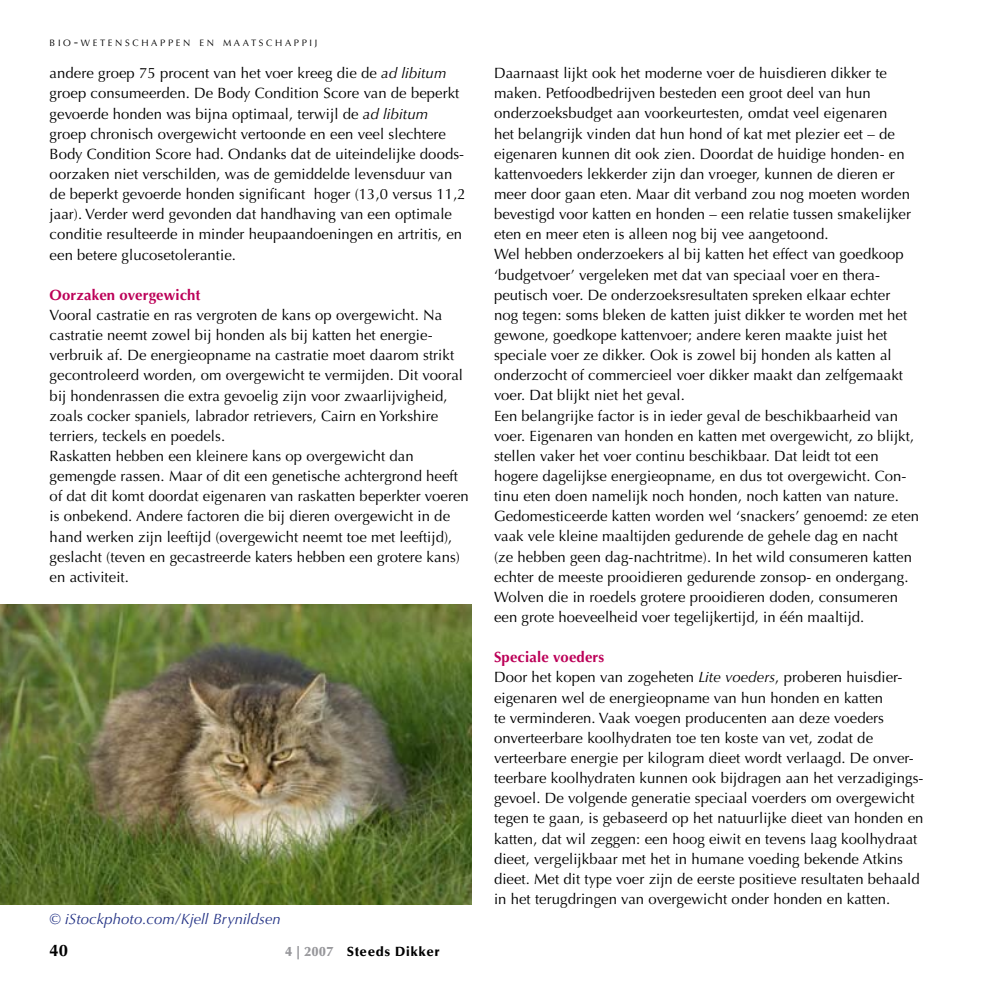
<style>
.page{position:relative;width:993px;height:993px;background:#fff}
.page>*{position:absolute;margin:0;border:0;box-sizing:border-box;transform-origin:0 0}
.t1{font:700 16.62px "Optima";color:#000}
.t2{font:14.88px/20.1px "Optima";letter-spacing:.005em;color:#000}
.t3{font:italic 14.88px "Optima";letter-spacing:.005em;color:#233285}
.t4{font:700 14.88px "Optima";letter-spacing:.01em;color:#bc0058}
.t5{font:900 13.3px "Optima";letter-spacing:.05em;color:#000}
.t6{font:9.28px "Optima";letter-spacing:.285em;color:#000}
.s1{font-size:13.3px}
.s2{font-style:italic}
.s3{color:#97979b}
.s4{font-weight:700;color:#bc0058}
</style>
<div class="page">
<img style="left:0;top:604px;width:471px;height:300px">
<p class="t6" style="left:50px;top:38px;width:269px">BIO<span class="s1">-</span>WETENSCHAPPEN EN MAATSCHAPPIJ</p>
<p class="t2" style="left:50px;top:63px;width:417px">andere groep 75 procent van het voer kreeg die de <span class="s2">ad libitum </span>groep consumeerden. De Body Condition Score van de beperkt gevoerde honden was bijna optimaal, terwijl de <span class="s2">ad libitum </span>groep chronisch overgewicht vertoonde en een veel slechtere Body Condition Score had. Ondanks dat de uiteindelijke doods&shy;oorzaken niet verschilden, was de gemiddelde levensduur van de beperkt gevoerde honden significant hoger (13,0 versus 11,2 jaar). Verder werd gevonden dat handhaving van een optimale conditie resulteerde in minder heupaandoeningen en artritis, en een betere glucosetolerantie.</p>
<p class="t4" style="left:50px;top:286px;width:152px">Oorzaken overgewicht</p>
<p class="t2" style="left:50px;top:305px;width:420px">Vooral castratie en ras vergroten de kans op overgewicht. Na castratie neemt zowel bij honden als bij katten het energie&shy;verbruik af. De energieopname na castratie moet daarom strikt gecontroleerd worden, om overgewicht te vermijden. Dit vooral bij hondenrassen die extra gevoelig zijn voor zwaarlijvigheid, zoals cocker spaniels, labrador retrievers, Cairn en Yorkshire terriers, teckels en poedels.<br>Raskatten hebben een kleinere kans op overgewicht dan gemengde rassen. Maar of dit een genetische achtergrond heeft of dat dit komt doordat eigenaren van raskatten beperkter voeren is onbekend. Andere factoren die bij dieren overgewicht in de hand werken zijn leeftijd (overgewicht neemt toe met leeftijd), geslacht (teven en gecastreerde katers hebben een grotere kans) en activiteit.</p>
<p class="t3" style="left:50px;top:910px;width:233px">© iStockphoto.com/Kjell Brynildsen</p>
<p class="t1" style="left:50px;top:940px;width:20px">40</p>
<p class="t5" style="left:285px;top:943px;width:156px"><span class="s3">4 | 2007</span> Steeds Dikker</p>
<p class="t2" style="left:494px;top:63px;width:426px">Daarnaast lijkt ook het moderne voer de huisdieren dikker te maken. Petfoodbedrijven besteden een groot deel van hun onderzoeksbudget aan voorkeurtesten, omdat veel eigenaren<br>het belangrijk vinden dat hun hond of kat met plezier eet – de eigenaren kunnen dit ook zien. Doordat de huidige honden- en kattenvoeders lekkerder zijn dan vroeger, kunnen de dieren er meer door gaan eten. Maar dit verband zou nog moeten worden bevestigd voor katten en honden – een relatie tussen smakelijker eten en meer eten is alleen nog bij vee aangetoond.<br>Wel hebben onderzoekers al bij katten het effect van goedkoop ‘budgetvoer’ vergeleken met dat van speciaal voer en thera&shy;peutisch voer. De onderzoeksresultaten spreken elkaar echter<br>nog tegen: soms bleken de katten juist dikker te worden met het gewone, goedkope kattenvoer; andere keren maakte juist het speciale voer ze dikker. Ook is zowel bij honden als katten al onderzocht of commercieel voer dikker maakt dan zelfgemaakt voer. Dat blijkt niet het geval.<br>Een belangrijke factor is in ieder geval de beschikbaarheid van voer. Eigenaren van honden en katten met overgewicht, zo blijkt, stellen vaker het voer continu beschikbaar. Dat leidt tot een hogere dagelijkse energieopname, en dus tot overgewicht. Con&shy;tinu eten doen namelijk noch honden, noch katten van nature.<br>Gedomesticeerde katten worden wel ‘snackers’ genoemd: ze eten vaak vele kleine maaltijden gedurende de gehele dag en nacht (ze hebben geen dag-nachtritme). In het wild consumeren katten echter de meeste prooidieren gedurende zonsop- en ondergang.<br>Wolven die in roedels grotere prooidieren doden, consumeren een grote hoeveelheid voer tegelijkertijd, in één maaltijd.</p>
<p class="t2" style="left:494px;top:647px;width:431px"><span class="s4">Speciale voeders<br></span>Door het kopen van zogeheten <span class="s2">Lite voeders</span>, proberen huisdier&shy;eigenaren wel de energieopname van hun honden en katten<br>te verminderen. Vaak voegen producenten aan deze voeders onverteerbare koolhydraten toe ten koste van vet, zodat de verteerbare energie per kilogram dieet wordt verlaagd. De onver&shy;teerbare koolhydraten kunnen ook bijdragen aan het verzadigings&shy;gevoel. De volgende generatie speciaal voerders om overgewicht tegen te gaan, is gebaseerd op het natuurlijke dieet van honden en katten, dat wil zeggen: een hoog eiwit en tevens laag koolhydraat dieet, vergelijkbaar met het in humane voeding bekende Atkins dieet. Met dit type voer zijn de eerste positieve resultaten behaald in het terugdringen van overgewicht onder honden en katten.</p>
</div>
